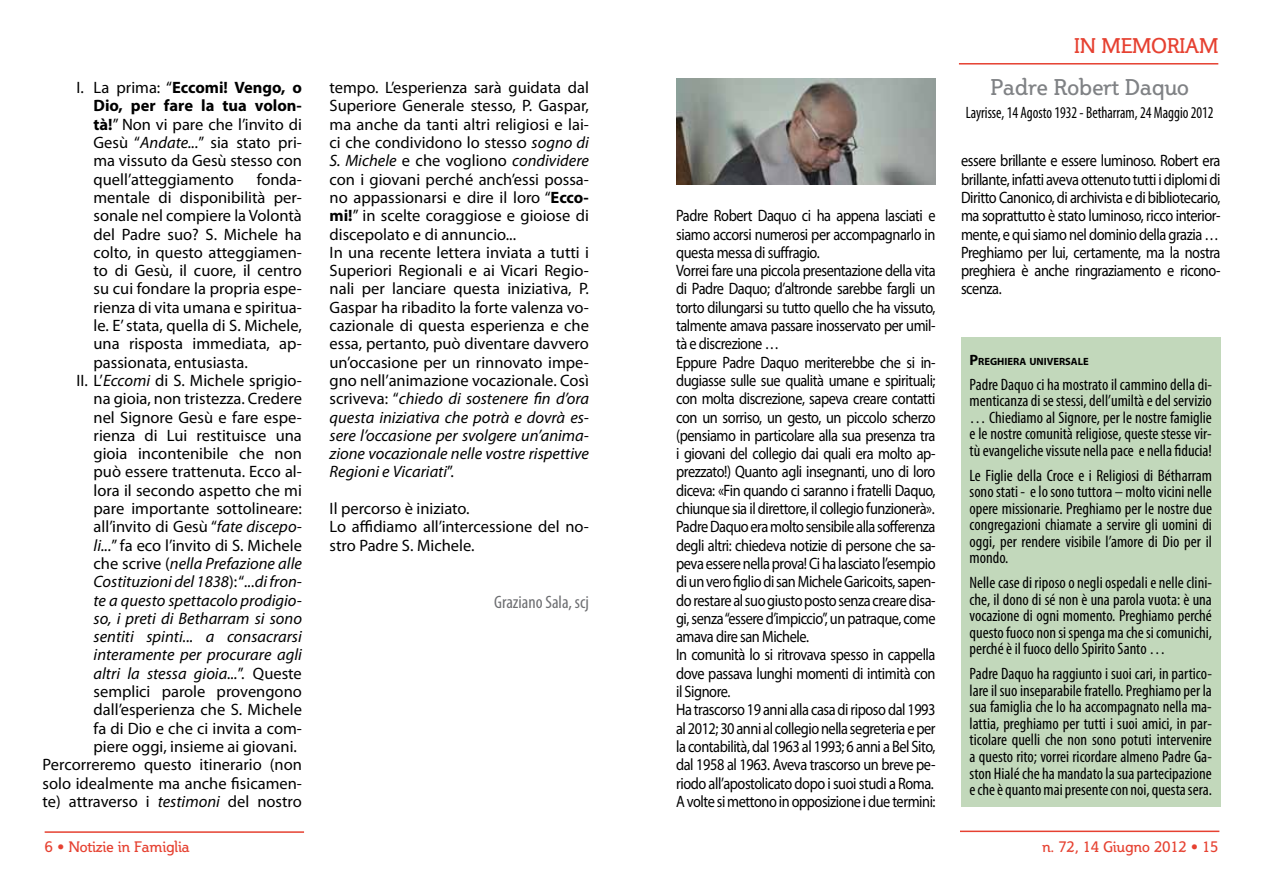
<style>
.page{position:relative;width:1263px;height:893px;background:#fff}
.page>*{position:absolute;margin:0;border:0;box-sizing:border-box;transform-origin:0 0}
.t1{font:22.5px "Steinem";color:#808285}
.t2{font:21px "Steinem";color:#e64131}
.t3{font:condensed 18px "Myriad Pro";color:#6d6e71}
.t4{font:16.5px/18.3px "Myriad Pro";letter-spacing:-.015em;color:#000}
.t5{font:16.5px/18.3px "Myriad Pro";letter-spacing:-.015em;color:#000;text-align:justify;scale:.87 1}
.t6{font:condensed 16.5px/16.5px "Myriad Pro";color:#000;text-align:justify}
.t7{font:italic 16.5px "Myriad Pro";color:#000}
.t8{font:condensed 16.5px "Myriad Pro";color:#000;scale:.9 1}
.t9{font:15px "Steinem";color:#e64131}
.t10{font:700 10.5px "Myriad Pro";color:#000}
.s1{font-weight:700}
.s2{font-style:italic}
.s3{font-style:normal}
.s4{font-size:15px}
</style>
<div class="page">
<hr style="left:45px;top:831px;width:259px;height:2px;background:#e64131">
<hr style="left:960px;top:831px;width:259px;height:1px;background:#e64131">
<hr style="left:959px;top:63px;width:259px;height:2px;background:#e64131">
<img style="left:676px;top:78px;width:259px;height:106px">
<div style="left:961px;top:337px;width:259px;height:470px;background:#c2d8bb"></div>
<p class="t4" style="left:94px;top:78px;width:210px;text-align:justify;text-indent:-17px">I. La prima: “<span class="s1">Eccomi! Vengo, o Dio, per fare la tua volon&shy;tà!</span>” Non vi pare che l’invito di Gesù “<span class="s2">Andate...</span>” sia stato pri&shy;ma vissuto da Gesù stesso con quell’atteggiamento</p>
<p class="t4" style="left:257px;top:170px;width:47px">fonda-</p>
<p class="t4" style="left:94px;top:188px;width:210px">mentale di disponibilità per-</p>
<p class="t4" style="left:94px;top:206px;width:210px">sonale nel compiere la Volontà</p>
<p class="t4" style="left:94px;top:225px;width:210px">del Padre suo? S. Michele ha</p>
<p class="t4" style="left:94px;top:243px;width:210px">colto, in questo atteggiamen-</p>
<p class="t4" style="left:94px;top:261px;width:210px">to di Gesù, il cuore, il centro</p>
<p class="t4" style="left:94px;top:280px;width:210px">su cui fondare la propria espe-</p>
<p class="t4" style="left:94px;top:298px;width:210px">rienza di vita umana e spiritua-</p>
<p class="t4" style="left:94px;top:316px;width:210px">le. E’ stata, quella di S. Michele,</p>
<p class="t4" style="left:94px;top:334px;width:210px">una risposta immediata, ap-</p>
<p class="t4" style="left:94px;top:353px;width:156px">passionata, entusiasta.</p>
<p class="t4" style="left:77px;top:371px;width:227px">II. L’<span class="s2">Eccomi</span> di S. Michele sprigio-</p>
<p class="t4" style="left:94px;top:389px;width:210px">na gioia, non tristezza. Credere</p>
<p class="t4" style="left:94px;top:408px;width:210px">nel Signore Gesù e fare espe-</p>
<p class="t4" style="left:94px;top:426px;width:210px">rienza di Lui restituisce una</p>
<p class="t4" style="left:94px;top:444px;width:210px">gioia incontenibile che non</p>
<p class="t4" style="left:94px;top:462px;width:210px">può essere trattenuta. Ecco al-</p>
<p class="t4" style="left:94px;top:481px;width:210px">lora il secondo aspetto che mi</p>
<p class="t4" style="left:94px;top:499px;width:210px">pare importante sottolineare:</p>
<p class="t4" style="left:94px;top:517px;width:210px">all’invito di Gesù “<span class="s2">fate discepo-</span></p>
<p class="t4" style="left:94px;top:536px;width:210px"><span class="s2">li...</span>” fa eco l’invito di S. Michele</p>
<p class="t7" style="left:94px;top:553px;width:210px"><span class="s3">che scrive (</span>nella Prefazione alle</p>
<p class="t7" style="left:94px;top:572px;width:210px">Costituzioni del 1838<span class="s3">): “</span>...di fron-</p>
<p class="t7" style="left:94px;top:590px;width:210px">te a questo spettacolo prodigio-</p>
<p class="t7" style="left:94px;top:608px;width:210px">so, i preti di Betharram si sono</p>
<p class="t7" style="left:94px;top:626px;width:210px">sentiti spinti... a consacrarsi</p>
<p class="t7" style="left:94px;top:645px;width:210px">interamente per procurare agli</p>
<p class="t7" style="left:94px;top:663px;width:210px">altri la stessa gioia...<span class="s3">”. Queste</span></p>
<p class="t4" style="left:94px;top:682px;width:210px">semplici parole provengono</p>
<p class="t4" style="left:94px;top:700px;width:210px">dall’esperienza che S. Michele</p>
<p class="t4" style="left:94px;top:719px;width:210px">fa di Dio e che ci invita a com-</p>
<p class="t4" style="left:94px;top:737px;width:205px">piere oggi, insieme ai giovani.</p>
<p class="t4" style="left:43px;top:755px;width:261px">Percorreremo questo itinerario (non</p>
<p class="t4" style="left:43px;top:774px;width:261px">solo idealmente ma anche fisicamen-</p>
<p class="t4" style="left:43px;top:792px;width:261px">te) attraverso i <span class="s2">testimoni</span> del nostro</p>
<p class="t9" style="left:45px;top:838px;width:146px">6 • Notizie in Famiglia</p>
<p class="t4" style="left:330px;top:78px;width:261px">tempo. L’esperienza sarà guidata dal Superiore Generale stesso, P. Gaspar, ma anche da tanti altri religiosi e lai&shy;ci che condividono lo stesso <span class="s2">sogno di S. Michele</span> e che vogliono <span class="s2">condividere </span>con i giovani perché anch’essi possa&shy;no appassionarsi e dire il loro “<span class="s1">Ecco&shy;mi!</span>” in scelte coraggiose e gioiose di discepolato e di annuncio...<br>In una recente lettera inviata a tutti i Superiori Regionali e ai Vicari Regio&shy;nali per lanciare questa iniziativa, P.<br>Gaspar ha ribadito la forte valenza vo&shy;cazionale di questa esperienza e che essa, pertanto, può diventare davvero un’occasione per un rinnovato impe&shy;gno nell’animazione vocazionale. Così scriveva: “<span class="s2">chiedo di sostenere fin d’ora questa iniziativa che potrà e dovrà es&shy;sere l’occasione per svolgere un’anima&shy;zione vocazionale nelle vostre rispettive Regioni e Vicariati</span>”.</p>
<p class="t4" style="left:330px;top:499px;width:261px">Il percorso è iniziato.<br>Lo affidiamo all’intercessione del no&shy;stro Padre S. Michele.</p>
<p class="t3" style="left:494px;top:591px;width:96px">Graziano Sala, scj</p>
<p class="t5" style="left:676px;top:206px;width:300px;text-align:left">Padre Robert Daquo ci ha appena lasciati e siamo accorsi numerosi per accompagnarlo in questa messa di suffragio.<br>Vorrei fare una piccola presentazione della vita di Padre Daquo; d’altronde sarebbe fargli un torto dilungarsi su tutto quello che ha vissuto, talmente amava passare inosservato per umil&shy;tà e discrezione …<br>Eppure Padre Daquo meriterebbe che si in&shy;dugiasse sulle sue qualità umane e spirituali; con molta discrezione, sapeva creare contatti con un sorriso, un gesto, un piccolo scherzo (pensiamo in particolare alla sua presenza tra i giovani del collegio dai quali era molto ap&shy;prezzato!) Quanto agli insegnanti, uno di loro diceva: «Fin quando ci saranno i fratelli Daquo, chiunque sia il direttore, il collegio funzionerà».<br>Padre Daquo era molto sensibile alla sofferenza degli altri: chiedeva notizie di persone che sa&shy;peva essere nella prova! Ci ha lasciato l’esempio di un vero figlio di san Michele Garicoits, sapen&shy;do restare al suo giusto posto senza creare disa&shy;gi, senza “essere d’impiccio”, un patraque, come amava dire san Michele.<br>In comunità lo si ritrovava spesso in cappella dove passava lunghi momenti di intimità con il Signore.<br>Ha trascorso 19 anni alla casa di riposo dal 1993 al 2012; 30 anni al collegio nella segreteria e per la contabilità, dal 1963 al 1993; 6 anni a Bel Sito, dal 1958 al 1963. Aveva trascorso un breve pe&shy;riodo all’apostolicato dopo i suoi studi a Roma.<br>A volte si mettono in opposizione i due termini:</p>
<p class="t2" style="left:1074px;top:34px;width:73px">In memoriam</p>
<h1 class="t1" style="left:990px;top:75px;width:200px">Padre Robert Daquo</h1>
<p class="t8" style="left:966px;top:103px;width:277px">Layrisse, 14 Agosto 1932 - Betharram, 24 Maggio 2012</p>
<p class="t5" style="left:961px;top:151px;width:300px">essere brillante e essere luminoso. Robert era brillante, infatti aveva ottenuto tutti i diplomi di Diritto Canonico, di archivista e di bibliotecario, ma soprattutto è stato luminoso, ricco interior&shy;mente, e qui siamo nel dominio della grazia … Preghiamo per lui, certamente, ma la nostra preghiera è anche ringraziamento e ricono&shy;scenza.</p>
<p class="t10" style="left:969px;top:355px;width:121px"><span class="s4">P</span>REGHIERA UNIVERSALE</p>
<p class="t6" style="left:969px;top:376px;width:244px">Padre Daquo ci ha mostrato il cammino della di&shy;menticanza di se stessi, dell’umiltà e del servizio … Chiediamo al Signore, per le nostre famiglie e le nostre comunità religiose, queste stesse vir&shy;tù evangeliche vissute nella pace e nella fiducia!</p>
<p class="t6" style="left:969px;top:467px;width:244px">Le Figlie della Croce e i Religiosi di Bétharram sono stati - e lo sono tuttora – molto vicini nelle opere missionarie. Preghiamo per le nostre due congregazioni chiamate a servire gli uomini di oggi, per rendere visibile l’amore di Dio per il mondo.</p>
<p class="t6" style="left:969px;top:575px;width:244px">Nelle case di riposo o negli ospedali e nelle clini&shy;che, il dono di sé non è una parola vuota: è una vocazione di ogni momento. Preghiamo perché questo fuoco non si spenga ma che si comunichi, perché è il fuoco dello Spirito Santo …</p>
<p class="t6" style="left:969px;top:666px;width:244px">Padre Daquo ha raggiunto i suoi cari, in partico&shy;lare il suo inseparabile fratello. Preghiamo per la sua famiglia che lo ha accompagnato nella ma&shy;lattia, preghiamo per tutti i suoi amici, in par&shy;ticolare quelli che non sono potuti intervenire a questo rito; vorrei ricordare almeno Padre Ga&shy;ston Hialé che ha mandato la sua partecipazione e che è quanto mai presente con noi, questa sera.</p>
<p class="t9" style="left:1042px;top:838px;width:178px">n. 72, 14 Giugno 2012 • 15</p>
</div>
